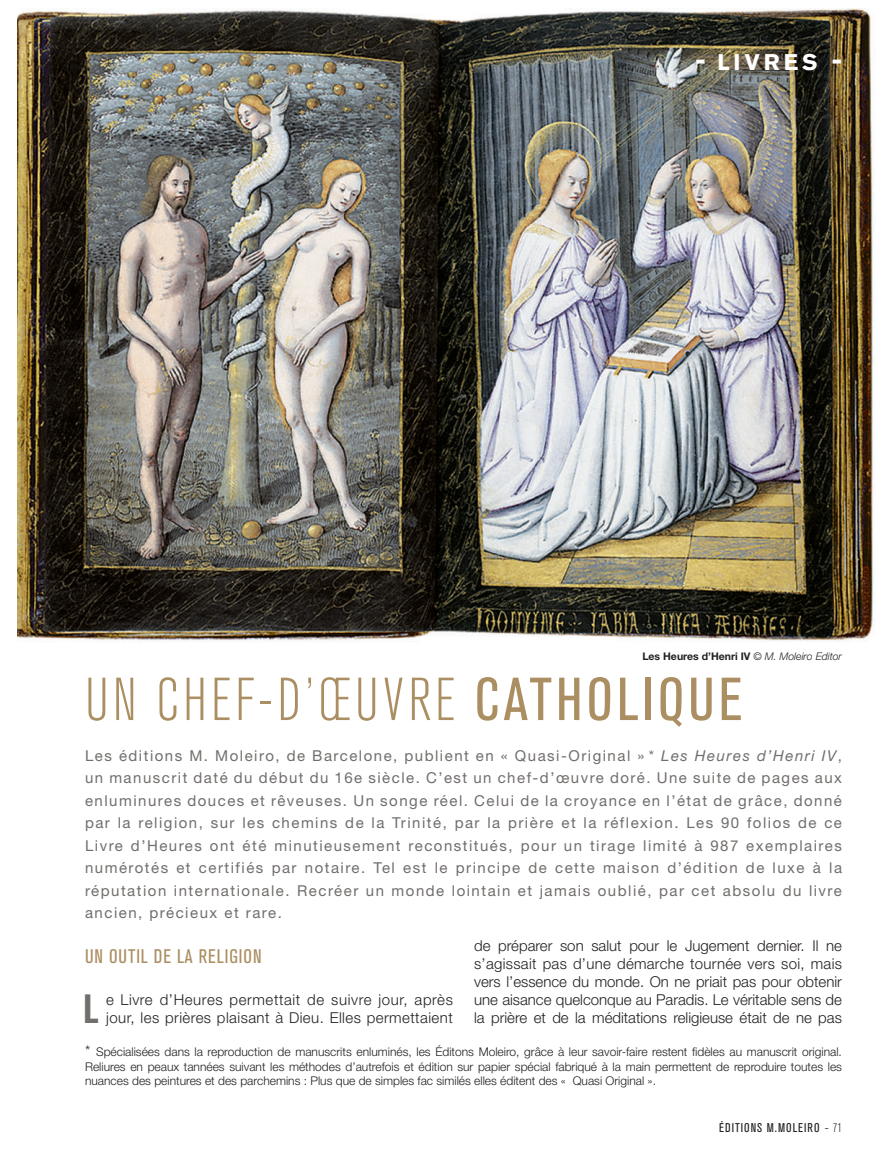
<style>
.page{position:relative;width:893px;height:1170px;background:#fff}
.page>*{position:absolute;margin:0;border:0;box-sizing:border-box;transform-origin:0 0}
.t1{font:300 condensed 60px "Akzidenz Grotesk BQ";letter-spacing:.07em;color:#ab8f62}
.t2{font:40.5px "Akzidenz Grotesk BQ Bd Cnd Alt";color:#716e6c}
.t3{font:700 22.5px "Akzidenz Grotesk BQ";letter-spacing:.18em;color:#fff}
.t4{font:condensed 19.5px "Akzidenz Grotesk BQ";color:#ab8f62}
.t5{font:15px/22.5px "Helvetica Neue LT Std";letter-spacing:.1em;color:#716e6c;text-align:justify}
.t6{font:300 15px/18px "Helvetica Neue LT Std";letter-spacing:.03em;color:#231f20}
.t7{font:condensed 12.6px "Akzidenz Grotesk BQ";letter-spacing:.08em;color:#231f20}
.t8{font:300 12px/14.4px "Helvetica Neue LT Std";color:#231f20;text-align:justify}
.t9{font:700 10.5px "Helvetica Neue LT Std";color:#231f20}
.s1{font-size:27.3px}
.s2{font-weight:300;font-style:italic}
.s3{font-weight:400}
.s4{font-style:italic}
.s5{font-size:15px}
.s6{font-family:"Helvetica Neue LT Std";font-weight:300;font-stretch:normal}
.s7{font-weight:300}
</style>
<div class="page">
<img style="left:17px;top:8px;width:858px;height:634px">
<h3 class="t3" style="left:695px;top:49px;width:148px"><span class="s1">-</span> LIVRES <span class="s1">-</span></h3>
<p class="t9" style="left:642px;top:649px;width:201px">Les Heures d’Henri IV <span class="s2">© M. Moleiro Editor</span></p>
<h1 class="t1" style="left:85px;top:667px;width:654px">UN CHEF-D’ŒUVRE <span class="s3">CATHOLIQUE</span></h1>
<p class="t5" style="left:85px;top:743px;width:758px">Les éditions M. Moleiro, de Barcelone, publient en « Quasi-Original » * <span class="s4">Les Heures d’Henri IV</span>, un manuscrit daté du début du 16e siècle. C’est un chef-d’œuvre doré. Une suite de pages aux enluminures douces et rêveuses. Un songe réel. Celui de la croyance en l’état de grâce, donné par la religion, sur les chemins de la Trinité, par la prière et la réflexion. Les 90 folios de ce Livre d’Heures ont été minutieusement reconstitués, pour un tirage limité à 987 exemplaires numérotés et certifiés par notaire. Tel est le principe de cette maison d’édition de luxe à la réputation internationale. Recréer un monde lointain et jamais oublié, par cet absolu du livre ancien, précieux et rare.</p>
<h3 class="t4" style="left:85px;top:945px;width:162px">UN OUTIL DE LA RELIGION</h3>
<h2 class="t2" style="left:83px;top:985px;width:17px">L</h2>
<p class="t6" style="left:106px;top:989px;width:348px">e Livre d’Heures permettait de suivre jour, après jour, les prières plaisant à Dieu. Elles permettaient</p>
<p class="t6" style="left:474px;top:935px;width:369px;text-align:justify">de préparer son salut pour le Jugement dernier. Il ne s’agissait pas d’une démarche tournée vers soi, mais vers l’essence du monde. On ne priait pas pour obtenir une aisance quelconque au Paradis. Le véritable sens de la prière et de la méditations religieuse était de ne pas</p>
<p class="t8" style="left:85px;top:1044px;width:758px"><span class="s5">*</span> Spécialisées dans la reproduction de manuscrits enluminés, les Éditons Moleiro, grâce à leur savoir-faire restent fidèles au manuscrit original.<br>Reliures en peaux tannées suivant les méthodes d’autrefois et édition sur papier spécial fabriqué à la main permettent de reproduire toutes les nuances des peintures et des parchemins : Plus que de simples fac similés elles éditent des « Quasi Original ».</p>
<p class="t7" style="left:719px;top:1120px;width:124px">ÉDITIONS M.MOLEIRO <span class="s6">-</span> <span class="s7">71</span></p>
</div>
